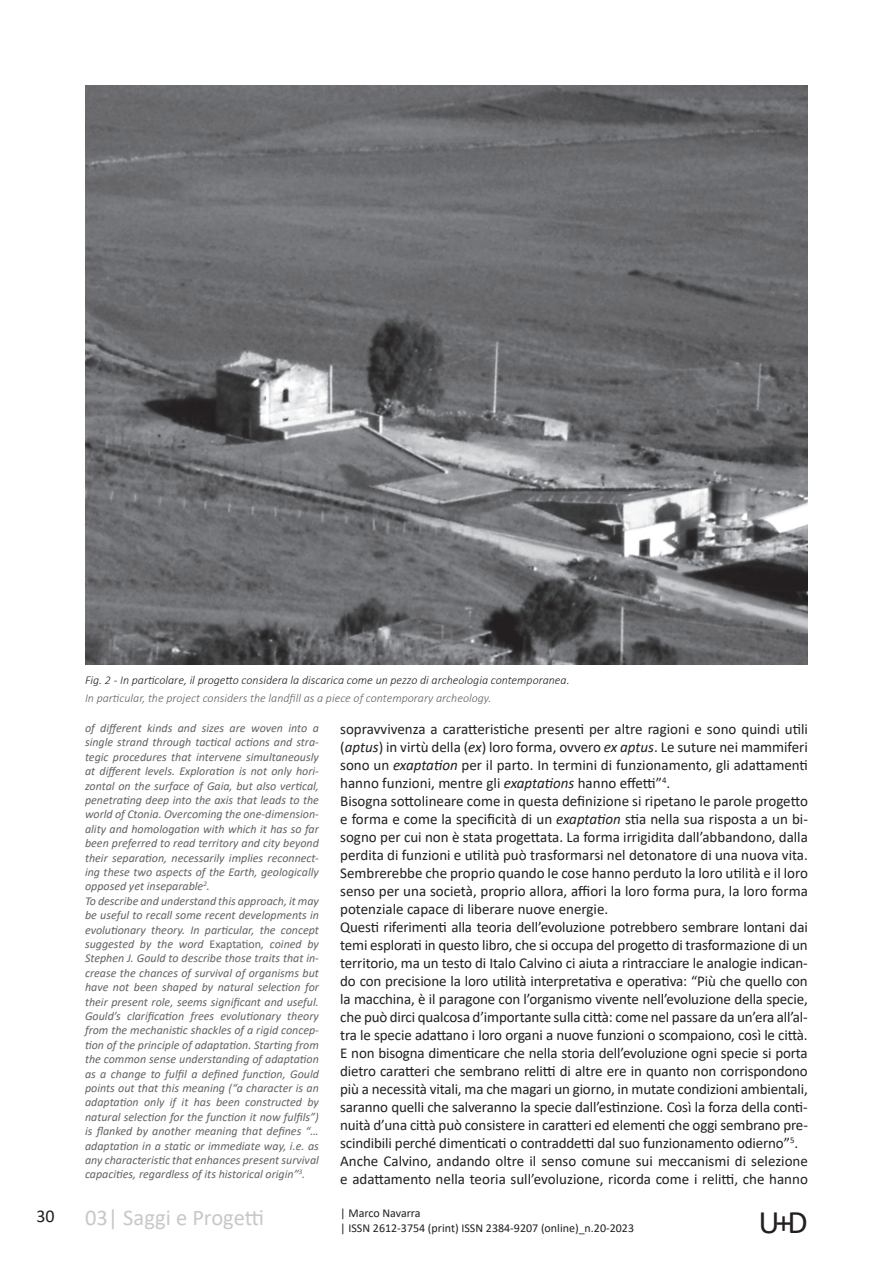
<style>
.page{position:relative;width:893px;height:1263px;background:#fff}
.page>*{position:absolute;margin:0;border:0;box-sizing:border-box;transform-origin:0 0}
.t1{font:33px "Calibri";color:#231f20}
.t2{font:22.5px "Calibri";color:#c7c8ca}
.t3{font:18px "Calibri";color:#231f20}
.t4{font:15px/18px "Calibri";letter-spacing:-.01em;color:#231f20}
.t5{font:italic 12px/14.4px "Calibri";color:#636366}
.t6{font:italic 300 12px "Calibri";color:#231f20}
.t7{font:italic 300 12px "Calibri";color:#636366}
.t8{font:12px "Calibri";color:#231f20}
.s1{font-style:normal}
.s2{font-style:italic}
</style>
<div class="page">
<img style="left:85px;top:85px;width:723px;height:579px">
<p class="t6" style="left:85px;top:672px;width:486px">Fig. 2 - In particolare, il progetto considera la discarica come un pezzo di archeologia contemporanea.</p>
<p class="t7" style="left:85px;top:690px;width:408px">In particular, the project considers the landfill as a piece of contemporary archeology.</p>
<p class="t5" style="left:85px;top:720px;width:235px">of different kinds and sizes are woven into a single strand through tactical actions and stra&shy;tegic procedures that intervene simultaneously at different levels. Exploration is not only hori&shy;zontal on the surface of Gaia, but also vertical, penetrating deep into the axis that leads to the world of Ctonia. Overcoming the one-dimension&shy;ality and homologation with which it has so far been preferred to read territory and city beyond their separation, necessarily implies reconnect&shy;ing these two aspects of the Earth, geologically opposed yet inseparable<sup>2</sup>.<br>To describe and understand this approach, it may be useful to recall some recent developments in evolutionary theory. In particular, the concept suggested by the word <span class="s1">Exaptation</span>, coined by Stephen J. Gould to describe those traits that in&shy;crease the chances of survival of organisms but have not been shaped by natural selection for their present role, seems significant and useful.<br>Gould’s clarification frees evolutionary theory from the mechanistic shackles of a rigid concep&shy;tion of the principle of adaptation. Starting from the common sense understanding of adaptation as a change to fulfil a defined function, Gould points out that this meaning (“a character is an adaptation only if it has been constructed by natural selection for the function it now fulfils”) is flanked by another meaning that defines “… adaptation in a static or immediate way, i.e. as any characteristic that enhances present survival capacities, regardless of its historical origin”<sup>3</sup>.</p>
<p class="t4" style="left:340px;top:720px;width:469px">sopravvivenza a caratteristiche presenti per altre ragioni e sono quindi utili (<span class="s2">aptus</span>) in virtù della (<span class="s2">ex</span>) loro forma, ovvero <span class="s2">ex aptus</span>. Le suture nei mammiferi sono un <span class="s2">exaptation</span> per il parto. In termini di funzionamento, gli adattamenti hanno funzioni, mentre gli <span class="s2">exaptations</span> hanno effetti”<sup>4</sup>.<br>Bisogna sottolineare come in questa definizione si ripetano le parole progetto e forma e come la specificità di un <span class="s2">exaptation</span> stia nella sua risposta a un bi&shy;sogno per cui non è stata progettata. La forma irrigidita dall’abbandono, dalla perdita di funzioni e utilità può trasformarsi nel detonatore di una nuova vita.<br>Sembrerebbe che proprio quando le cose hanno perduto la loro utilità e il loro senso per una società, proprio allora, affiori la loro forma pura, la loro forma potenziale capace di liberare nuove energie.<br>Questi riferimenti alla teoria dell’evoluzione potrebbero sembrare lontani dai temi esplorati in questo libro, che si occupa del progetto di trasformazione di un territorio, ma un testo di Italo Calvino ci aiuta a rintracciare le analogie indican&shy;do con precisione la loro utilità interpretativa e operativa: “Più che quello con la macchina, è il paragone con l’organismo vivente nell’evoluzione della specie, che può dirci qualcosa d’importante sulla città: come nel passare da un’era all’al&shy;tra le specie adattano i loro organi a nuove funzioni o scompaiono, così le città.<br>E non bisogna dimenticare che nella storia dell’evoluzione ogni specie si porta dietro caratteri che sembrano relitti di altre ere in quanto non corrispondono più a necessità vitali, ma che magari un giorno, in mutate condizioni ambientali, saranno quelli che salveranno la specie dall’estinzione. Così la forza della conti&shy;nuità d’una città può consistere in caratteri ed elementi che oggi sembrano pre&shy;scindibili perché dimenticati o contraddetti dal suo funzionamento odierno”<sup>5</sup>.<br>Anche Calvino, andando oltre il senso comune sui meccanismi di selezione e adattamento nella teoria sull’evoluzione, ricorda come i relitti, che hanno</p>
<p class="t3" style="left:36px;top:1203px;width:20px">30</p>
<p class="t8" style="left:340px;top:1205px;width:82px">| Marco Navarra</p>
<h2 class="t2" style="left:85px;top:1202px;width:181px">03| Saggi e Progetti</h2>
<p class="t8" style="left:340px;top:1219px;width:295px">| ISSN 2612-3754 (print) ISSN 2384-9207 (online)_n.20-2023</p>
<h1 class="t1" style="left:759px;top:1199px;width:51px">U+D</h1>
</div>
